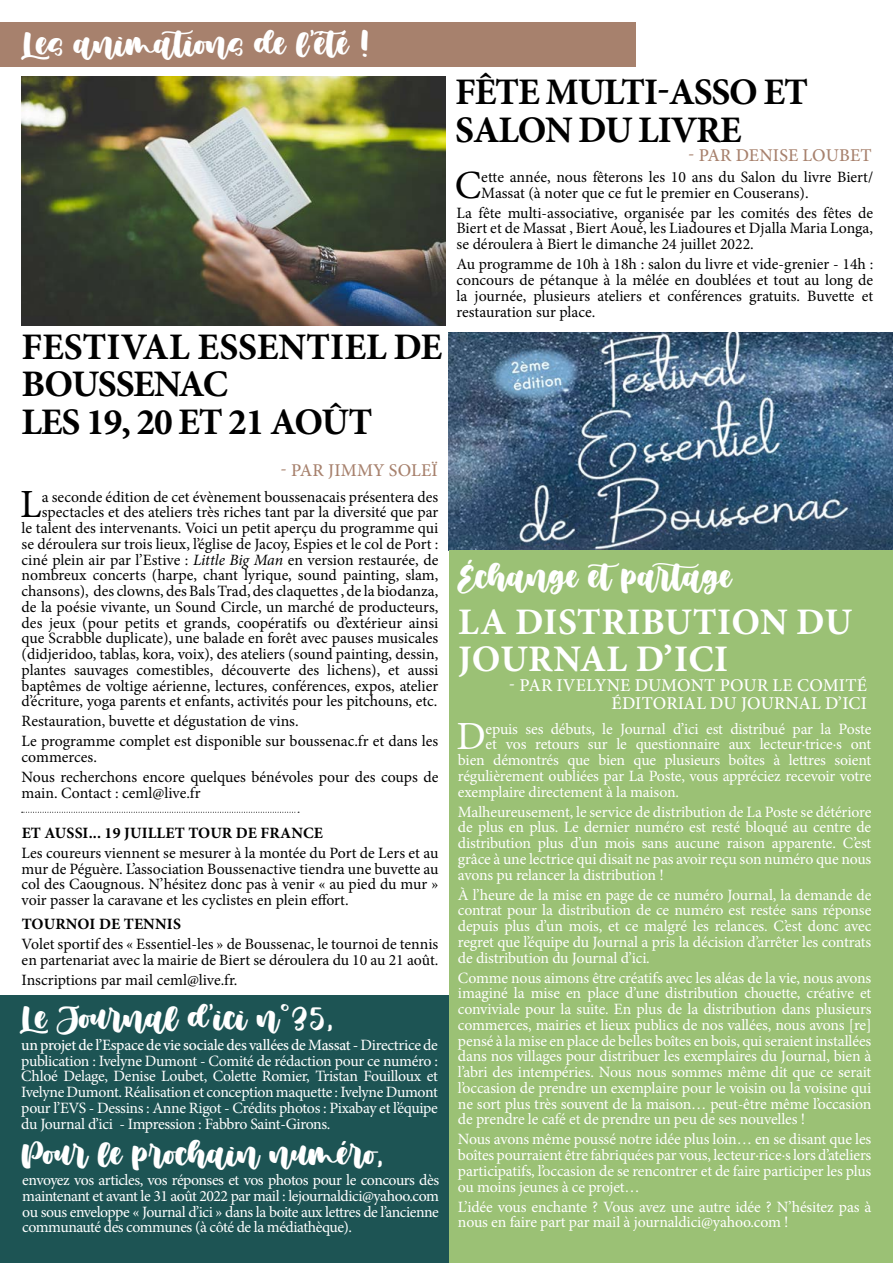
<style>
.page{position:relative;width:893px;height:1263px;background:#fff}
.page>*{position:absolute;margin:0;border:0;box-sizing:border-box;transform-origin:0 0}
.t1{font:40.05px "Minion Pro";color:#000}
.t2{font:40.05px "Minion Pro";color:#fff}
.t3{font:700 37.5px/37.5px "Minion Pro";letter-spacing:-.03em;color:#000}
.t4{font:700 37.5px "Minion Pro";color:#fff}
.t5{font:30px "Muthiara Demo Version";color:#fff}
.t6{font:500 18px/18px "Minion Pro";letter-spacing:.01em;color:#fff;text-align:right}
.t7{font:500 18px "Minion Pro";letter-spacing:.01em;color:#a7816d}
.t8{font:15.75px/15.8px "Minion Pro";letter-spacing:-.015em;color:#fff;text-align:justify}
.t9{font:15.75px/15.8px "Minion Pro";color:#000}
.t10{font:700 15.75px "Minion Pro";letter-spacing:.005em;color:#000}
.s1{font-style:italic}
.s2{font-weight:500}
</style>
<div class="page">
<div style="left:0;top:996px;width:451px;height:267px;background:#1d5454"></div>
<div style="left:0;top:22px;width:635px;height:45px;background:#a7816d"></div>
<img style="left:22px;top:77px;width:423px;height:249px">
<img style="left:449px;top:332px;width:444px;height:219px">
<div style="left:449px;top:551px;width:444px;height:712px;background:#9bc175"></div>
<svg style="left:22px;top:812px;width:277px;height:1px"></svg>
<h3 class="t5" style="left:21px;top:27px;width:349px">Les animations de l’été !</h3>
<h2 class="t3" style="left:21px;top:328px;width:422px">FESTIVAL ESSENTIEL DE<br>BOUSSENAC<br>LES 19, 20 ET 21 AOÛT</h2>
<p class="t7" style="left:281px;top:458px;width:159px">- PAR JIMMY SOLEÏ</p>
<h1 class="t1" style="left:20px;top:478px;width:23px">L</h1>
<p class="t9" style="left:22px;top:489px;width:418px;text-align:right">a seconde édition de cet évènement boussenacais présentera des spectacles et des ateliers très riches tant par la diversité que par<br>le talent des intervenants. Voici un petit aperçu du programme qui se déroulera sur trois lieux, l’église de Jacoy, Espies et le col de Port : ciné plein air par l’Estive : <span class="s1">Little Big Man</span> en version restaurée, de nombreux concerts (harpe, chant lyrique, sound painting, slam, chansons), des clowns, des Bals Trad, des claquettes , de la biodanza, de la poésie vivante, un Sound Circle, un marché de producteurs, des jeux (pour petits et grands, coopératifs ou d’extérieur ainsi que Scrabble duplicate), une balade en forêt avec pauses musicales (didjeridoo, tablas, kora, voix), des ateliers (sound painting, dessin, plantes sauvages comestibles, découverte des lichens), et aussi baptêmes de voltige aérienne, lectures, conférences, expos, atelier d’écriture, yoga parents et enfants, activités pour les pitchouns, etc.</p>
<p class="t9" style="left:22px;top:711px;width:418px;line-height:20px">Restauration, buvette et dégustation de vins.<br>Le programme complet est disponible sur boussenac.fr et dans les</p>
<p class="t9" style="left:22px;top:747px;width:418px;line-height:20px">commerces.<br>Nous recherchons encore quelques bénévoles pour des coups de</p>
<p class="t9" style="left:22px;top:785px;width:180px">main. Contact : ceml@live.fr</p>
<p class="t10" style="left:22px;top:822px;width:33px">ET AUSSI</p>
<p class="t10" style="left:89px;top:822px;width:45px">... 19 JUILLET</p>
<p class="t10" style="left:188px;top:822px;width:23px">TOUR</p>
<p class="t10" style="left:236px;top:822px;width:36px">DE FRANCE</p>
<p class="t9" style="left:22px;top:845px;width:418px;text-align:justify">Les coureurs viennent se mesurer à la montée du Port de Lers et au mur de Péguère. L’association Boussenactive tiendra une buvette au col des Caougnous. N’hésitez donc pas à venir « au pied du mur » voir passer la caravane et les cyclistes en plein effort.</p>
<p class="t10" style="left:22px;top:913px;width:22px">TOURNOI</p>
<p class="t10" style="left:99px;top:913px;width:46px">DE TENNIS</p>
<p class="t9" style="left:22px;top:936px;width:418px">Volet sportif des « Essentiel-les » de Boussenac, le tournoi de tennis en partenariat avec la mairie de Biert se déroulera du 10 au 21 août.</p>
<p class="t9" style="left:22px;top:972px;width:217px">Inscriptions par mail ceml@live.fr.</p>
<h3 class="t5" style="left:20px;top:1001px;width:315px">Le Journal d’ici n°35,</h3>
<p class="t8" style="left:21px;top:1037px;width:418px"><span class="s2">UN PROJET DE L’ESPACE DE VIE SOCIALE DES VALLÉES DE MASSAT -</span> Directrice de publication : Ivelyne Dumont - Comité de rédaction pour ce numéro :<br>Chloé Delage, Denise Loubet, Colette Romier, Tristan Fouilloux et Ivelyne Dumont. Réalisation et conception maquette : Ivelyne Dumont pour l’EVS - Dessins : Anne Rigot - Crédits photos : Pixabay et l’équipe du Journal d’ici - Impression : Fabbro Saint-Girons.</p>
<h3 class="t5" style="left:22px;top:1137px;width:363px">Pour le prochain numéro,</h3>
<p class="t8" style="left:22px;top:1172px;width:418px">envoyez vos articles, vos réponses et vos photos pour le concours dès maintenant et avant le 31 août 2022 par mail : lejournaldici@yahoo.com ou sous enveloppe « Journal d’ici » dans la boite aux lettres de l’ancienne communauté des communes (à côté de la médiathèque).</p>
<h2 class="t3" style="left:455px;top:73px;width:354px">FÊTE MULTI-ASSO ET<br>SALON DU LIVRE</h2>
<p class="t7" style="left:688px;top:143px;width:185px">- PAR DENISE LOUBET</p>
<h1 class="t1" style="left:455px;top:158px;width:28px">C</h1>
<p class="t9" style="left:481px;top:169px;width:393px">ette année, nous fêterons les 10 ans du Salon du livre Biert/<br>Massat (à noter que ce fut le premier en Couserans).</p>
<p class="t9" style="left:456px;top:205px;width:418px;text-align:justify">La fête multi-associative, organisée par les comités des fêtes de Biert et de Massat , Biert Aoué, les Liadoures et Djalla Maria Longa, se déroulera à Biert le dimanche 24 juillet 2022.</p>
<p class="t9" style="left:456px;top:256px;width:418px;text-align:justify">Au programme de 10h à 18h : salon du livre et vide-grenier - 14h : concours de pétanque à la mêlée en doublées et tout au long de la journée, plusieurs ateliers et conférences gratuits. Buvette et restauration sur place.</p>
<h3 class="t5" style="left:457px;top:560px;width:276px">Échange etpartage</h3>
<h2 class="t4" style="left:458px;top:595px;width:81px">LA DISTRIBUTION</h2>
<h2 class="t4" style="left:796px;top:595px;width:29px">DU</h2>
<h2 class="t4" style="left:458px;top:633px;width:26px">JOURNAL</h2>
<h2 class="t4" style="left:636px;top:633px;width:57px">D’ICI</h2>
<p class="t6" style="left:509px;top:676px;width:360px">- PAR IVELYNE DUMONT POUR LE COMITÉ<br>ÉDITORIAL DU JOURNAL D’ICI</p>
<h1 class="t2" style="left:457px;top:710px;width:31px">D</h1>
<p class="t8" style="left:486px;top:721px;width:387px">epuis ses débuts, le Journal d’ici est distribué par la Poste</p>
<p class="t8" style="left:486px;top:736px;width:387px">et vos retours sur le questionnaire aux lecteur·trice·s ont</p>
<p class="t8" style="left:458px;top:752px;width:415px">bien démontrés que bien que plusieurs boîtes à lettres soient</p>
<p class="t8" style="left:458px;top:768px;width:415px">régulièrement oubliées par La Poste, vous appréciez recevoir votre</p>
<p class="t8" style="left:458px;top:784px;width:223px">exemplaire directement à la maison.</p>
<p class="t8" style="left:458px;top:804px;width:415px">Malheureusement, le service de distribution de La Poste se détériore de plus en plus. Le dernier numéro est resté bloqué au centre de distribution plus d’un mois sans aucune raison apparente. C’est grâce à une lectrice qui disait ne pas avoir reçu son numéro que nous avons pu relancer la distribution !</p>
<p class="t8" style="left:458px;top:887px;width:415px">À l’heure de la mise en page de ce numéro Journal, la demande de contrat pour la distribution de ce numéro est restée sans réponse depuis plus d’un mois, et ce malgré les relances. C’est donc avec regret que l’équipe du Journal a pris la décision d’arrêter les contrats de distribution du Journal d’ici.</p>
<p class="t8" style="left:458px;top:970px;width:415px">Comme nous aimons être créatifs avec les aléas de la vie, nous avons imaginé la mise en place d’une distribution chouette, créative et conviviale pour la suite. En plus de la distribution dans plusieurs commerces, mairies et lieux publics de nos vallées, nous avons [re] pensé à la mise en place de belles boîtes en bois, qui seraient installées dans nos villages pour distribuer les exemplaires du Journal, bien à l’abri des intempéries. Nous nous sommes même dit que ce serait l’occasion de prendre un exemplaire pour le voisin ou la voisine qui ne sort plus très souvent de la maison… peut-être même l’occasion de prendre le café et de prendre un peu de ses nouvelles !</p>
<p class="t8" style="left:458px;top:1131px;width:415px">Nous avons même poussé notre idée plus loin… en se disant que les boîtes pourraient être fabriquées par vous, lecteur·rice·s lors d’ateliers participatifs, l’occasion de se rencontrer et de faire participer les plus ou moins jeunes à ce projet…</p>
<p class="t8" style="left:458px;top:1199px;width:415px">L’idée vous enchante ? Vous avez une autre idée ? N’hésitez pas à nous en faire part par mail à journaldici@yahoo.com !</p>
</div>
